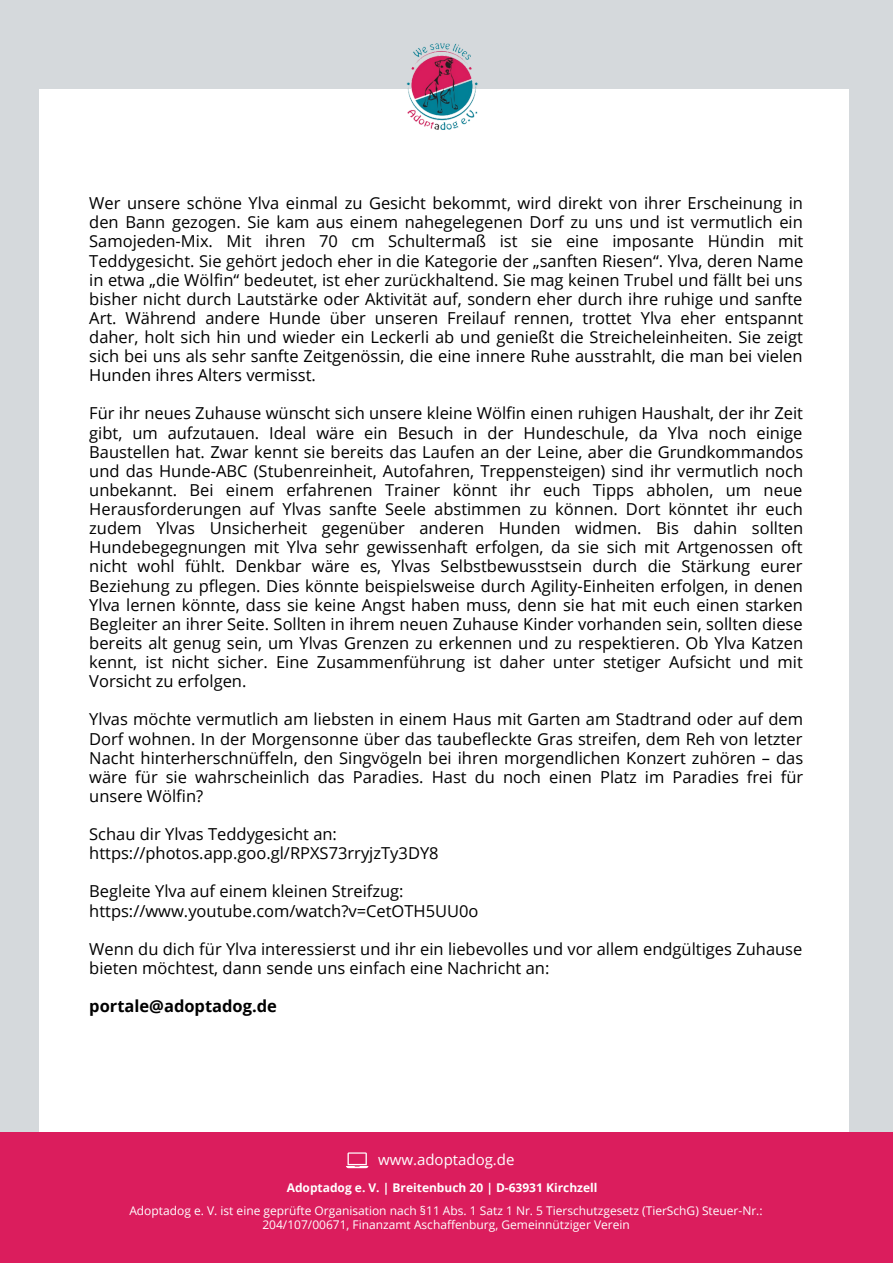
<style>
.page{position:relative;width:893px;height:1264px;background:#fff}
.page>*{position:absolute;margin:0;border:0;box-sizing:border-box;transform-origin:0 0}
.t1{font:16.5px/19px "Open Sans";color:#000;text-align:justify}
.t2{font:700 16.5px "Open Sans";color:#000}
.t3{font:15px "Open Sans";color:#fff}
.t4{font:12px/14px "Open Sans";color:#fff;text-align:center}
.t5{font:700 12px "Open Sans";color:#fff}
</style>
<div class="page">
<div style="left:0;top:0;width:892px;height:1262px;background:#d5d9dc"></div>
<div style="left:39px;top:89px;width:809px;height:1173px;background:#fff"></div>
<img style="left:406px;top:43px;width:72px;height:87px">
<div style="left:0;top:1131px;width:892px;height:131px;background:#db1d5d"></div>
<svg style="left:346px;top:1152px;width:22px;height:16px"></svg>
<p class="t1" style="left:89px;top:193px;width:715px">Wer unsere schöne Ylva einmal zu Gesicht bekommt, wird direkt von ihrer Erscheinung in den Bann gezogen. Sie kam aus einem nahegelegenen Dorf zu uns und ist vermutlich ein Samojeden-Mix. Mit ihren 70 cm Schultermaß ist sie eine imposante Hündin mit Teddygesicht. Sie gehört jedoch eher in die Kategorie der „sanften Riesen“. Ylva, deren Name in etwa „die Wölfin“ bedeutet, ist eher zurückhaltend. Sie mag keinen Trubel und fällt bei uns bisher nicht durch Lautstärke oder Aktivität auf, sondern eher durch ihre ruhige und sanfte Art. Während andere Hunde über unseren Freilauf rennen, trottet Ylva eher entspannt daher, holt sich hin und wieder ein Leckerli ab und genießt die Streicheleinheiten. Sie zeigt sich bei uns als sehr sanfte Zeitgenössin, die eine innere Ruhe ausstrahlt, die man bei vielen Hunden ihres Alters vermisst.</p>
<p class="t1" style="left:89px;top:403px;width:715px">Für ihr neues Zuhause wünscht sich unsere kleine Wölfin einen ruhigen Haushalt, der ihr Zeit gibt, um aufzutauen. Ideal wäre ein Besuch in der Hundeschule, da Ylva noch einige Baustellen hat. Zwar kennt sie bereits das Laufen an der Leine, aber die Grundkommandos und das Hunde-ABC (Stubenreinheit, Autofahren, Treppensteigen) sind ihr vermutlich noch unbekannt. Bei einem erfahrenen Trainer könnt ihr euch Tipps abholen, um neue Herausforderungen auf Ylvas sanfte Seele abstimmen zu können. Dort könntet ihr euch zudem Ylvas Unsicherheit gegenüber anderen Hunden widmen. Bis dahin sollten Hundebegegnungen mit Ylva sehr gewissenhaft erfolgen, da sie sich mit Artgenossen oft nicht wohl fühlt. Denkbar wäre es, Ylvas Selbstbewusstsein durch die Stärkung eurer Beziehung zu pflegen. Dies könnte beispielsweise durch Agility-Einheiten erfolgen, in denen Ylva lernen könnte, dass sie keine Angst haben muss, denn sie hat mit euch einen starken Begleiter an ihrer Seite. Sollten in ihrem neuen Zuhause Kinder vorhanden sein, sollten diese bereits alt genug sein, um Ylvas Grenzen zu erkennen und zu respektieren. Ob Ylva Katzen kennt, ist nicht sicher. Eine Zusammenführung ist daher unter stetiger Aufsicht und mit Vorsicht zu erfolgen.</p>
<p class="t1" style="left:89px;top:709px;width:715px">Ylvas möchte vermutlich am liebsten in einem Haus mit Garten am Stadtrand oder auf dem Dorf wohnen. In der Morgensonne über das taubefleckte Gras streifen, dem Reh von letzter Nacht hinterherschnüffeln, den Singvögeln bei ihren morgendlichen Konzert zuhören – das wäre für sie wahrscheinlich das Paradies. Hast du noch einen Platz im Paradies frei für unsere Wölfin?</p>
<p class="t1" style="left:89px;top:824px;width:351px">Schau dir Ylvas Teddygesicht an: https://photos.app.goo.gl/RPXS73rryjzTy3DY8</p>
<p class="t1" style="left:89px;top:881px;width:391px">Begleite Ylva auf einem kleinen Streifzug: https://www.youtube.com/watch?v=CetOTH5UU0o</p>
<p class="t1" style="left:89px;top:938px;width:714px">Wenn du dich für Ylva interessierst und ihr ein liebevolles und vor allem endgültiges Zuhause bieten möchtest, dann sende uns einfach eine Nachricht an:</p>
<p class="t2" style="left:89px;top:994px;width:189px">portale@adoptadog.de</p>
<p class="t3" style="left:378px;top:1149px;width:138px">www.adoptadog.de</p>
<p class="t5" style="left:287px;top:1179px;width:312px">Adoptadog e. V. | Breitenbuch 20 | D-63931 Kirchzell</p>
<p class="t4" style="left:129px;top:1202px;width:634px">Adoptadog e. V. ist eine geprüfte Organisation nach §11 Abs. 1 Satz 1 Nr. 5 Tierschutzgesetz (TierSchG) Steuer-Nr.:<br>204/107/00671, Finanzamt Aschaffenburg, Gemeinnütziger Verein</p>
</div>
